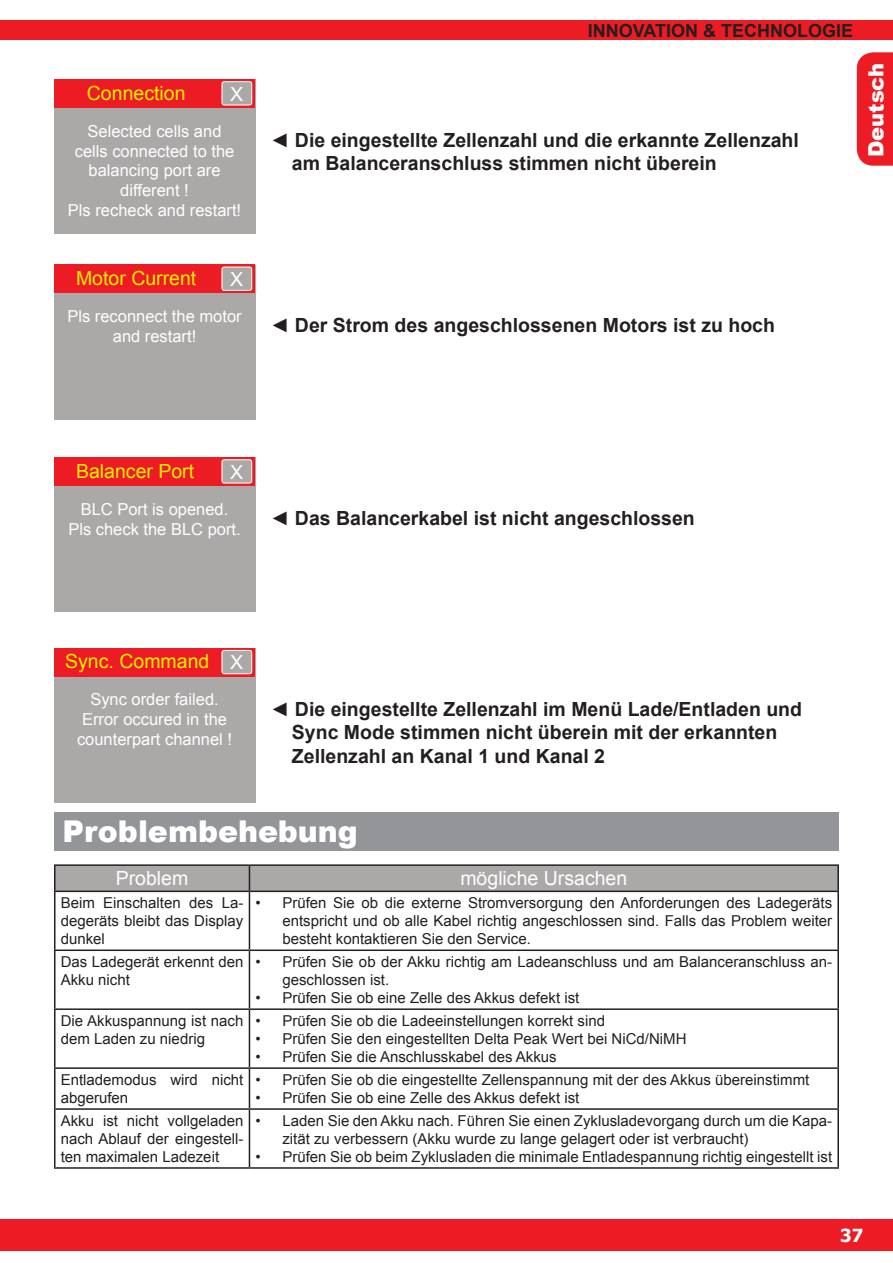
<style>
.page{position:relative;width:893px;height:1263px;background:#fff}
.page>*{position:absolute;margin:0;border:0;box-sizing:border-box;transform-origin:0 0}
.t1{font:900 30px "Arial";color:#fff}
.t2{font:900 21px "Arial";color:#fff}
.t3{font:700 19.5px/23.4px "Arial";color:#231f20}
.t4{font:19.5px "Arial";color:#fff101}
.t5{font:19.5px "Arial";color:#fff}
.t6{font:700 18px "Arial";color:#231f20}
.t7{font:700 18px "Tahoma";color:#fff}
.t8{font:16.5px/19.8px "Arial";color:#fff;text-align:center}
.t9{font:15px/18px "Arial";color:#231f20}
.s1{font-weight:400}
.s2{color:#fff}
</style>
<div class="page">
<div style="left:857px;top:52px;width:36px;height:114px;background:#ed1c24"></div>
<div style="left:0;top:1219px;width:893px;height:31px;background:#ed1c24"></div>
<div style="left:0;top:20px;width:893px;height:20px;background:#ed1c24"></div>
<div style="left:54px;top:79px;width:201px;height:155px;background:#aba8a8"></div>
<div style="left:54px;top:79px;width:201px;height:28px;background:#ed1c24"></div>
<div style="left:222px;top:82px;width:30px;height:23px;background:#aba8a8;border-radius:2px"></div>
<div style="left:222px;top:81px;width:30px;height:24px;border:1px solid #fff;border-radius:2px"></div>
<div style="left:54px;top:265px;width:201px;height:154px;background:#aba8a8"></div>
<div style="left:54px;top:265px;width:201px;height:28px;background:#ed1c24"></div>
<div style="left:222px;top:267px;width:30px;height:23px;background:#aba8a8;border-radius:2px"></div>
<div style="left:222px;top:267px;width:30px;height:24px;border:1px solid #fff;border-radius:2px"></div>
<div style="left:54px;top:457px;width:201px;height:155px;background:#aba8a8"></div>
<div style="left:54px;top:457px;width:201px;height:28px;background:#ed1c24"></div>
<div style="left:222px;top:460px;width:30px;height:23px;background:#aba8a8;border-radius:2px"></div>
<div style="left:222px;top:459px;width:30px;height:24px;border:1px solid #fff;border-radius:2px"></div>
<div style="left:54px;top:648px;width:201px;height:155px;background:#aba8a8"></div>
<div style="left:54px;top:648px;width:201px;height:28px;background:#ed1c24"></div>
<div style="left:222px;top:650px;width:30px;height:24px;background:#aba8a8;border-radius:2px"></div>
<div style="left:222px;top:650px;width:30px;height:24px;border:1px solid #fff;border-radius:2px"></div>
<div style="left:54px;top:812px;width:785px;height:38px;background:#939598"></div>
<hr style="left:54px;top:864px;width:195px;height:2px;background:#231f20">
<hr style="left:54px;top:866px;width:2px;height:24px;background:#231f20">
<hr style="left:249px;top:864px;width:590px;height:2px;background:#231f20">
<div style="left:55px;top:865px;width:783px;height:25px;background:#aba8a8"></div>
<hr style="left:837px;top:866px;width:2px;height:24px;background:#231f20">
<hr style="left:54px;top:890px;width:195px;height:2px;background:#231f20">
<hr style="left:54px;top:892px;width:2px;height:57px;background:#231f20">
<hr style="left:249px;top:890px;width:590px;height:2px;background:#231f20">
<hr style="left:249px;top:892px;width:1px;height:57px;background:#231f20">
<hr style="left:837px;top:892px;width:2px;height:57px;background:#231f20">
<hr style="left:54px;top:949px;width:195px;height:2px;background:#231f20">
<hr style="left:54px;top:951px;width:2px;height:57px;background:#231f20">
<hr style="left:249px;top:949px;width:590px;height:2px;background:#231f20">
<hr style="left:249px;top:951px;width:1px;height:57px;background:#231f20">
<hr style="left:837px;top:951px;width:2px;height:57px;background:#231f20">
<hr style="left:54px;top:1008px;width:195px;height:2px;background:#231f20">
<hr style="left:54px;top:1010px;width:2px;height:57px;background:#231f20">
<hr style="left:249px;top:1008px;width:590px;height:2px;background:#231f20">
<hr style="left:249px;top:1010px;width:1px;height:57px;background:#231f20">
<hr style="left:837px;top:1010px;width:2px;height:57px;background:#231f20">
<hr style="left:54px;top:1067px;width:195px;height:2px;background:#231f20">
<hr style="left:54px;top:1069px;width:2px;height:39px;background:#231f20">
<hr style="left:249px;top:1067px;width:590px;height:2px;background:#231f20">
<hr style="left:249px;top:1069px;width:1px;height:39px;background:#231f20">
<hr style="left:837px;top:1069px;width:2px;height:39px;background:#231f20">
<hr style="left:54px;top:1108px;width:195px;height:2px;background:#231f20">
<hr style="left:54px;top:1110px;width:2px;height:57px;background:#231f20">
<hr style="left:249px;top:1108px;width:590px;height:2px;background:#231f20">
<hr style="left:249px;top:1110px;width:1px;height:57px;background:#231f20">
<hr style="left:837px;top:1110px;width:2px;height:57px;background:#231f20">
<hr style="left:54px;top:1167px;width:195px;height:2px;background:#231f20">
<hr style="left:249px;top:1167px;width:590px;height:2px;background:#231f20">
<h3 class="t4" style="left:87px;top:80px;width:100px">Connection</h3>
<h3 class="t5" style="left:230px;top:81px;width:15px">X</h3>
<p class="t8" style="left:68px;top:121px;width:175px">Selected cells and<br>cells connected to the balancing port are different !<br>Pls recheck and restart!</p>
<h3 class="t4" style="left:76px;top:265px;width:122px">Motor Current</h3>
<h3 class="t5" style="left:230px;top:266px;width:15px">X</h3>
<p class="t8" style="left:67px;top:307px;width:176px">Pls reconnect the motor and restart!</p>
<p class="t6" style="left:588px;top:19px;width:267px">innovation &amp; Technologie</p>
<h3 class="t3" style="left:292px;top:129px;width:508px;text-indent:-22px"><span class="s1">◄</span> Die eingestellte Zellenzahl und die erkannte Zellenzahl am Balanceranschluss stimmen nicht überein</h3>
<h2 class="t2" style="left:861px;top:157px;width:96px;rotate:-90deg">Deutsch</h2>
<h3 class="t3" style="left:270px;top:314px;width:506px"><span class="s1">◄</span> Der Strom des angeschlossenen Motors ist zu hoch</h3>
<h3 class="t4" style="left:76px;top:458px;width:120px">Balancer Port</h3>
<h3 class="t5" style="left:230px;top:459px;width:15px">X</h3>
<p class="t8" style="left:68px;top:499px;width:174px">BLC Port is opened.<br>Pls check the BLC port.</p>
<h3 class="t3" style="left:270px;top:507px;width:426px"><span class="s1">◄</span> Das Balancerkabel ist nicht angeschlossen</h3>
<h3 class="t4" style="left:65px;top:649px;width:179px">Sync. Command <span class="s2">X</span></h3>
<p class="t8" style="left:77px;top:690px;width:157px">Sync order failed.<br>Error occured in the counterpart channel !</p>
<h3 class="t3" style="left:292px;top:698px;width:512px;text-indent:-22px"><span class="s1">◄</span> Die eingestellte Zellenzahl im Menü Lade/Entladen und<br>Sync Mode stimmen nicht überein mit der erkannten<br>Zellenzahl an Kanal 1 und Kanal 2</h3>
<h1 class="t1" style="left:63px;top:810px;width:297px">Problembehebung</h1>
<h3 class="t5" style="left:116px;top:866px;width:74px">Problem</h3>
<h3 class="t5" style="left:460px;top:866px;width:168px">mögliche Ursachen</h3>
<p class="t9" style="left:61px;top:894px;width:184px;text-align:justify">Beim Einschalten des La&shy;degeräts bleibt das Display dunkel</p>
<p class="t9" style="left:282px;top:894px;width:551px;text-align:justify;text-indent:-27px">• Prüfen Sie ob die externe Stromversorgung den Anforderungen des Ladegeräts entspricht und ob alle Kabel richtig angeschlossen sind. Falls das Problem weiter besteht kontaktieren Sie den Service.</p>
<p class="t9" style="left:61px;top:953px;width:184px">Das Ladegerät erkennt den<br>Akku nicht</p>
<p class="t9" style="left:282px;top:953px;width:551px;text-indent:-27px">• Prüfen Sie ob der Akku richtig am Ladeanschluss und am Balanceranschluss an&shy;geschlossen ist.</p>
<p class="t9" style="left:255px;top:989px;width:325px">• Prüfen Sie ob eine Zelle des Akkus defekt ist</p>
<p class="t9" style="left:61px;top:1012px;width:184px">Die Akkuspannung ist nach dem Laden zu niedrig</p>
<p class="t9" style="left:255px;top:1012px;width:351px">• Prüfen Sie ob die Ladeeinstellungen korrekt sind</p>
<p class="t9" style="left:255px;top:1030px;width:433px">• Prüfen Sie den eingestellten Delta Peak Wert bei NiCd/NiMH</p>
<p class="t9" style="left:255px;top:1048px;width:303px">• Prüfen Sie die Anschlusskabel des Akkus</p>
<p class="t9" style="left:61px;top:1071px;width:184px">Entlademodus wird nicht abgerufen</p>
<p class="t9" style="left:255px;top:1071px;width:555px">• Prüfen Sie ob die eingestellte Zellenspannung mit der des Akkus übereinstimmt</p>
<p class="t9" style="left:255px;top:1089px;width:325px">• Prüfen Sie ob eine Zelle des Akkus defekt ist</p>
<p class="t9" style="left:61px;top:1112px;width:184px;text-align:justify">Akku ist nicht vollgeladen nach Ablauf der eingestell&shy;ten maximalen Ladezeit</p>
<p class="t9" style="left:282px;top:1112px;width:551px;text-indent:-27px">• Laden Sie den Akku nach. Führen Sie einen Zyklusladevorgang durch um die Kapa&shy;zität zu verbessern (Akku wurde zu lange gelagert oder ist verbraucht)</p>
<p class="t9" style="left:255px;top:1148px;width:578px">• Prüfen Sie ob beim Zyklusladen die minimale Entladespannung richtig eingestellt ist</p>
<p class="t7" style="left:840px;top:1222px;width:24px">37</p>
</div>
